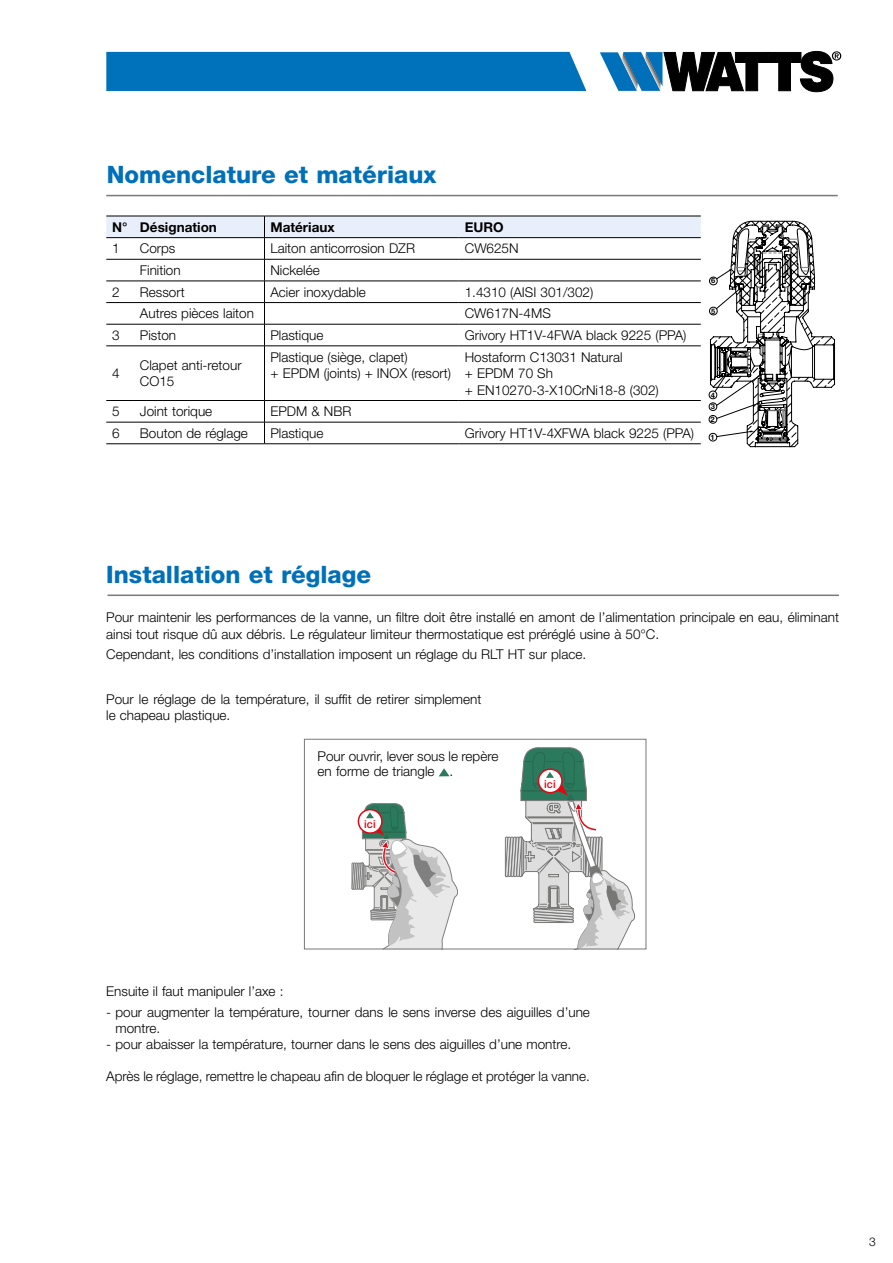
<style>
.page{position:relative;width:893px;height:1263px;background:#fff}
.page>*{position:absolute;margin:0;border:0;box-sizing:border-box;transform-origin:0 0}
.t1{font:800 24px "Helvetica Neue LT Std";color:#0070ba}
.t2{font:300 13.5px/16.5px "Helvetica Neue LT Std";color:#000}
.t3{font:700 13.5px "Helvetica Neue LT Std";color:#000}
.t4{font:300 12px "Helvetica Neue LT Std";color:#000}
.t5{font:500 10.95px "Helvetica Neue LT Std";color:#e30613}
.t6{font:700 7.5px "Helvetica Neue LT Std";color:#000}
</style>
<div class="page">
<svg style="left:505px;top:747px;width:130px;height:200px"></svg>
<svg style="left:352px;top:803px;width:106px;height:144px"></svg>
<svg style="left:600px;top:51px;width:241px;height:41px"></svg>
<div style="left:106px;top:52px;width:480px;height:39px;background:#0072bb"></div>
<hr style="left:106px;top:195px;width:732px;height:1px;background:#797979">
<div style="left:304px;top:739px;width:342px;height:210px;border:1px solid #797979"></div>
<svg style="left:439px;top:768px;width:10px;height:8px"></svg>
<hr style="left:108px;top:594px;width:731px;height:2px;background:#797979">
<svg style="left:106px;top:400px;width:28px;height:1px"></svg>
<hr style="left:134px;top:400px;width:130px;height:1px;background:#000">
<svg style="left:106px;top:422px;width:28px;height:1px"></svg>
<hr style="left:134px;top:422px;width:130px;height:1px;background:#000">
<svg style="left:106px;top:443px;width:28px;height:1px"></svg>
<hr style="left:134px;top:443px;width:130px;height:1px;background:#000">
<svg style="left:106px;top:216px;width:595px;height:131px"></svg>
<hr style="left:459px;top:324px;width:242px;height:1px;background:#000">
<hr style="left:264px;top:346px;width:195px;height:1px;background:#000">
<hr style="left:264px;top:346px;width:1px;height:54px;background:#000">
<hr style="left:459px;top:346px;width:242px;height:1px;background:#000">
<hr style="left:264px;top:400px;width:195px;height:1px;background:#000">
<hr style="left:459px;top:400px;width:242px;height:1px;background:#000">
<hr style="left:264px;top:422px;width:195px;height:1px;background:#000">
<svg style="left:264px;top:401px;width:1px;height:42px"></svg>
<hr style="left:459px;top:422px;width:242px;height:1px;background:#000">
<hr style="left:264px;top:443px;width:195px;height:1px;background:#000">
<hr style="left:459px;top:443px;width:242px;height:1px;background:#000">
<svg style="left:709px;top:221px;width:126px;height:227px"></svg>
<h1 class="t1" style="left:107px;top:160px;width:331px">Nomenclature et matériaux</h1>
<p class="t3" style="left:112px;top:218px;width:106px">N° Désignation</p>
<p class="t3" style="left:270px;top:218px;width:66px">Matériaux</p>
<p class="t3" style="left:465px;top:218px;width:41px">EURO</p>
<p class="t2" style="left:112px;top:240px;width:9px">1</p>
<p class="t2" style="left:140px;top:240px;width:37px">Corps</p>
<p class="t2" style="left:270px;top:240px;width:146px">Laiton anticorrosion DZR</p>
<p class="t2" style="left:465px;top:240px;width:55px">CW625N</p>
<p class="t2" style="left:140px;top:262px;width:42px">Finition</p>
<p class="t2" style="left:270px;top:262px;width:51px">Nickelée</p>
<p class="t2" style="left:112px;top:283px;width:9px">2</p>
<p class="t2" style="left:140px;top:283px;width:46px">Ressort</p>
<p class="t2" style="left:270px;top:283px;width:97px">Acier inoxydable</p>
<p class="t2" style="left:465px;top:283px;width:130px">1.4310 (AISI 301/302)</p>
<p class="t2" style="left:140px;top:305px;width:116px">Autres pièces laiton</p>
<p class="t2" style="left:465px;top:305px;width:88px">CW617N-4MS</p>
<p class="t2" style="left:112px;top:326px;width:9px">3</p>
<p class="t2" style="left:140px;top:326px;width:38px">Piston</p>
<p class="t2" style="left:270px;top:326px;width:55px">Plastique</p>
<p class="t2" style="left:465px;top:326px;width:223px">Grivory HT1V-4FWA black 9225 (PPA)</p>
<p class="t2" style="left:112px;top:365px;width:9px">4</p>
<p class="t2" style="left:140px;top:356px;width:103px">Clapet anti-retour<br>CO15</p>
<p class="t2" style="left:270px;top:348px;width:182px">Plastique (siège, clapet)<br>+ EPDM (joints) + INOX (resort)</p>
<p class="t2" style="left:465px;top:348px;width:195px">Hostaform C13031 Natural<br>+ EPDM 70 Sh<br>+ EN10270-3-X10CrNi18-8 (302)</p>
<p class="t2" style="left:112px;top:403px;width:9px">5</p>
<p class="t2" style="left:140px;top:403px;width:74px">Joint torique</p>
<p class="t2" style="left:270px;top:403px;width:83px">EPDM &amp; NBR</p>
<p class="t2" style="left:112px;top:424px;width:9px">6</p>
<p class="t2" style="left:140px;top:424px;width:110px">Bouton de réglage</p>
<p class="t2" style="left:270px;top:424px;width:55px">Plastique</p>
<p class="t2" style="left:465px;top:424px;width:251px">Grivory HT1V-4XFWA black 9225 (PPA) <sub>1</sub></p>
<p class="t6" style="left:711px;top:276px;width:6px">6</p>
<p class="t6" style="left:711px;top:306px;width:6px">5</p>
<p class="t6" style="left:711px;top:390px;width:6px">4</p>
<p class="t6" style="left:711px;top:402px;width:6px">3</p>
<p class="t6" style="left:711px;top:415px;width:6px">2</p>
<h1 class="t1" style="left:106px;top:560px;width:266px">Installation et réglage</h1>
<p class="t2" style="left:106px;top:609px;width:734px">Pour maintenir les performances de la vanne, un filtre doit être installé en amont de l’alimentation principale en eau, éliminant ainsi tout risque dû aux débris. Le régulateur limiteur thermostatique est préréglé usine à 50°C.</p>
<p class="t2" style="left:106px;top:646px;width:481px">Cependant, les conditions d’installation imposent un réglage du RLT HT sur place.</p>
<p class="t2" style="left:106px;top:691px;width:377px">Pour le réglage de la température, il suffit de retirer simplement le chapeau plastique.</p>
<p class="t2" style="left:318px;top:748px;width:182px;line-height:15.8px">Pour ouvrir, lever sous le repère en forme de triangle .</p>
<p class="t5" style="left:364px;top:818px;width:13px">ici</p>
<p class="t5" style="left:544px;top:777px;width:13px">ici</p>
<p class="t2" style="left:106px;top:983px;width:179px">Ensuite il faut manipuler l’axe :</p>
<p class="t2" style="left:115px;top:1003px;width:476px;text-indent:-9px">- pour augmenter la température, tourner dans le sens inverse des aiguilles d’une montre.</p>
<p class="t2" style="left:106px;top:1036px;width:466px">- pour abaisser la température, tourner dans le sens des aiguilles d’une montre.</p>
<p class="t2" style="left:106px;top:1068px;width:485px">Après le réglage, remettre le chapeau afin de bloquer le réglage et protéger la vanne.</p>
<p class="t4" style="left:869px;top:1234px;width:8px">3</p>
</div>
